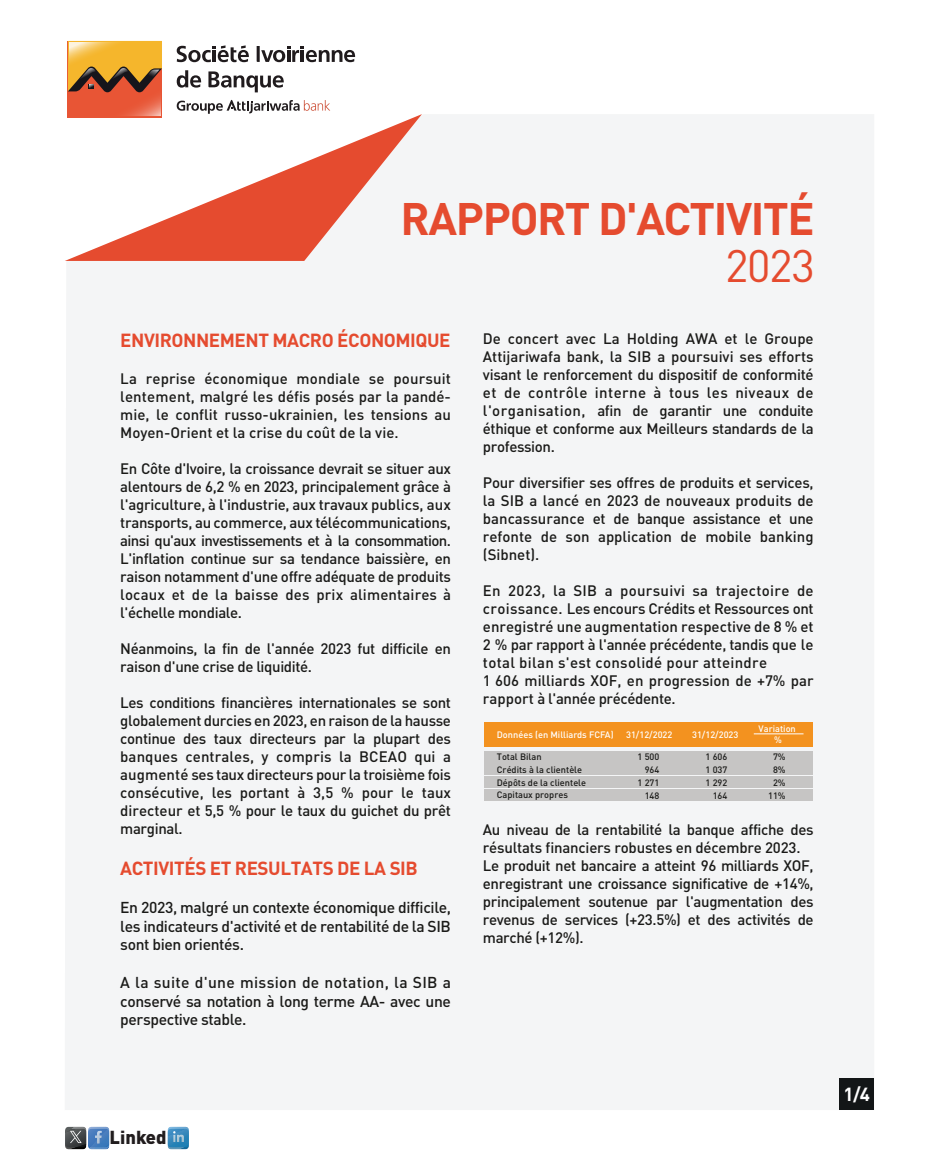
<style>
.page{position:relative;width:939px;height:1170px;background:#fff}
.page>*{position:absolute;margin:0;border:0;box-sizing:border-box;transform-origin:0 0}
.t1{font:700 44.88px "DIN Pro";letter-spacing:-.03em;color:#e54b2f}
.t2{font:44.88px "DIN Pro";color:#e54b2f}
.t3{font:700 18.75px "DIN Pro";letter-spacing:-.025em;color:#e54b2f}
.t4{font:700 18.75px "DIN Pro";color:#fff}
.t5{font:900 18.5px "DIN Pro";color:#211d1e}
.t6{font:500 15.62px/18.8px "DIN Pro";letter-spacing:-.025em;color:#1a1a18;text-align:justify}
.t7{font:500 15px/18px "DIN Pro";letter-spacing:-.025em;color:#1a1a18;text-align:justify}
.t8{font:500 15px/18px "DIN Pro";color:#1a1a18}
.t9{font:500 9.25px/13px "DIN Pro";color:#1a1a18}
.t10{font:500 9.25px/11.1px "DIN Pro";color:#fff;text-align:center}
</style>
<div class="page">
<div style="left:65px;top:115px;width:809px;height:994px;background:#f4f5f6"></div>
<svg style="left:65px;top:114px;width:357px;height:147px"></svg>
<div style="left:68px;top:41px;width:94px;height:77px;background:#e85535"></div>
<svg style="left:106px;top:92px;width:54px;height:24px"></svg>
<svg style="left:68px;top:41px;width:94px;height:51px;background:#c78c34"></svg>
<svg style="left:257px;top:46px;width:98px;height:16px"></svg>
<svg style="left:177px;top:45px;width:72px;height:17px"></svg>
<svg style="left:177px;top:70px;width:24px;height:18px"></svg>
<svg style="left:208px;top:71px;width:76px;height:21px"></svg>
<svg style="left:177px;top:100px;width:153px;height:14px"></svg>
<div style="left:484px;top:763px;width:328px;height:12px;background:#c6c5c4"></div>
<div style="left:484px;top:750px;width:328px;height:12px;background:#c6c5c4"></div>
<div style="left:484px;top:722px;width:328px;height:25px;background:#f3921f"></div>
<hr style="left:754px;top:733px;width:50px;height:1px;background:#fff">
<div style="left:484px;top:789px;width:328px;height:11px;background:#c6c5c4"></div>
<div style="left:484px;top:776px;width:328px;height:12px;background:#c6c5c4"></div>
<svg style="left:65px;top:1126px;width:44px;height:23px"></svg>
<svg style="left:168px;top:1126px;width:21px;height:23px"></svg>
<div style="left:839px;top:1078px;width:35px;height:31px;background:#131617"></div>
<h1 class="t1" style="left:401px;top:181px;width:416px">RAPPORT D'ACTIVITÉ</h1>
<h1 class="t2" style="left:725px;top:230px;width:91px">2023</h1>
<p class="t3" style="left:120px;top:324px;width:332px">ENVIRONNEMENT MACRO ÉCONOMIQUE</p>
<p class="t7" style="left:120px;top:368px;width:332px">La reprise économique mondiale se poursuit lentement, malgré les défis posés par la pandé&shy;mie, le conflit russo-ukrainien, les tensions au Moyen-Orient et la crise du coût de la vie.</p>
<p class="t7" style="left:120px;top:458px;width:332px">En Côte d'Ivoire, la croissance devrait se situer aux alentours de 6,2 % en 2023, principalement grâce à l'agriculture, à l'industrie, aux travaux publics, aux transports, au commerce, aux télécommunications, ainsi qu'aux investissements et à la consommation.<br>L'inflation continue sur sa tendance baissière, en raison notamment d'une offre adéquate de produits locaux et de la baisse des prix alimentaires à l'échelle mondiale.</p>
<p class="t7" style="left:120px;top:638px;width:332px">Néanmoins, la fin de l'année 2023 fut difficile en raison d'une crise de liquidité.</p>
<p class="t7" style="left:120px;top:692px;width:332px">Les conditions financières internationales se sont globalement durcies en 2023, en raison de la hausse continue des taux directeurs par la plupart des banques centrales, y compris la BCEAO qui a augmenté ses taux directeurs pour la troisième fois consécutive, les portant à 3,5 % pour le taux directeur et 5,5 % pour le taux du guichet du prêt marginal.</p>
<p class="t3" style="left:120px;top:852px;width:299px">ACTIVITÉS ET RESULTATS DE LA SIB</p>
<p class="t6" style="left:120px;top:896px;width:332px">En 2023, malgré un contexte économique difficile, les indicateurs d'activité et de rentabilité de la SIB sont bien orientés.</p>
<p class="t6" style="left:120px;top:971px;width:332px">A la suite d'une mission de notation, la SIB a conservé sa notation à long terme AA- avec une perspective stable.</p>
<p class="t7" style="left:483px;top:328px;width:332px">De concert avec La Holding AWA et le Groupe Attijariwafa bank, la SIB a poursuivi ses efforts visant le renforcement du dispositif de conformité et de contrôle interne à tous les niveaux de l'organisation, afin de garantir une conduite éthique et conforme aux Meilleurs standards de la profession.</p>
<p class="t7" style="left:483px;top:472px;width:332px">Pour diversifier ses offres de produits et services, la SIB a lancé en 2023 de nouveaux produits de bancassurance et de banque assistance et une refonte de son application de mobile banking (Sibnet).</p>
<p class="t8" style="left:483px;top:580px;width:332px">En 2023, la SIB a poursuivi sa trajectoire de croissance. Les encours Crédits et Ressources ont enregistré une augmentation respective de 8 % et 2 % par rapport à l'année précédente, tandis que le total bilan s'est consolidé pour atteindre<br>1 606 milliards XOF, en progression de +7% par rapport à l'année précédente.</p>
<p class="t10" style="left:497px;top:727px;width:118px">Données (en Milliards FCFA)</p>
<p class="t10" style="left:626px;top:727px;width:48px">31/12/2022</p>
<p class="t10" style="left:692px;top:727px;width:48px">31/12/2023</p>
<p class="t10" style="left:759px;top:722px;width:39px">Variation %</p>
<p class="t9" style="left:497px;top:748px;width:91px">Total Bilan<br>Crédits à la clientèle<br>Dépôts de la clientele<br>Capitaux propres</p>
<p class="t9" style="left:638px;top:748px;width:23px">1 500</p>
<p class="t9" style="left:706px;top:748px;width:23px">1 606</p>
<p class="t9" style="left:768px;top:748px;width:19px;text-align:center">7%<br>8%<br>2%<br>11%</p>
<p class="t9" style="left:645px;top:762px;width:16px">964</p>
<p class="t9" style="left:706px;top:762px;width:23px">1 037<br>1 292</p>
<p class="t9" style="left:638px;top:775px;width:23px">1 271</p>
<p class="t9" style="left:645px;top:787px;width:16px">148</p>
<p class="t9" style="left:713px;top:787px;width:16px">164</p>
<p class="t7" style="left:483px;top:818px;width:332px;text-align:left">Au niveau de la rentabilité la banque affiche des résultats financiers robustes en décembre 2023.<br>Le produit net bancaire a atteint 96 milliards XOF, enregistrant une croissance significative de +14%, principalement soutenue par l'augmentation des revenus de services (+23.5%) et des activités de marché (+12%).</p>
<p class="t5" style="left:110px;top:1121px;width:58px">Linked</p>
<p class="t4" style="left:843px;top:1078px;width:28px">1/4</p>
</div>
